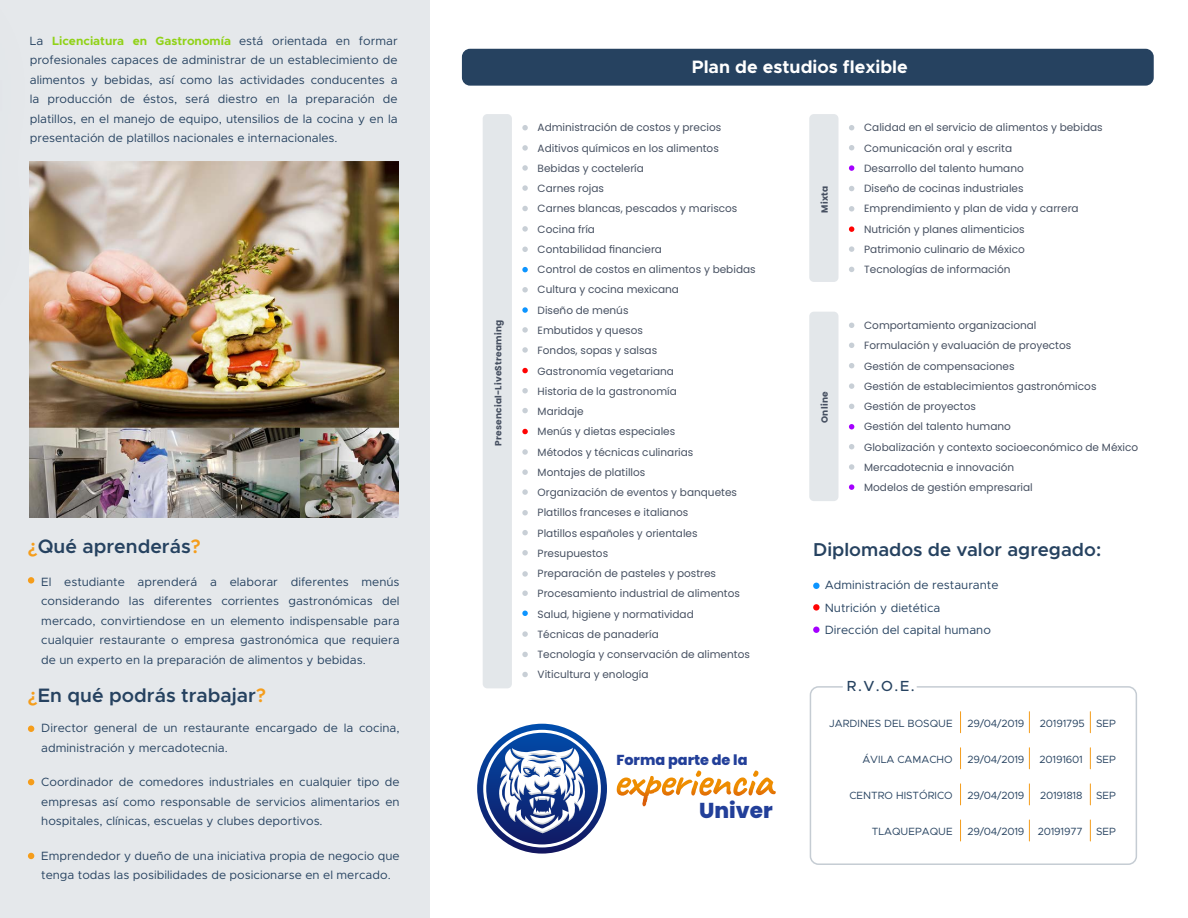
<style>
.page{position:relative;width:1188px;height:918px;background:#fff}
.page>*{position:absolute;margin:0;border:0;box-sizing:border-box;transform-origin:0 0}
.t1{font:800 21.6px "Poppins";color:#223f99}
.t2{font:600 19.5px "Metropolis";color:#264260}
.t3{font:600 18.75px "Metropolis";color:#264260}
.t4{font:700 18px "Metropolis";color:#fff}
.t5{font:500 14.7px "Metropolis";color:#264260}
.t6{font:800 14.4px "Poppins";color:#223f99}
.t7{font:12px/19.5px "Metropolis";color:#264260}
.t8{font:10.5px/20.2px "Poppins";color:#465061}
.t9{font:10.5px "Metropolis";color:#264260}
.t10{font:10.5px "Metropolis";letter-spacing:-.02em;color:#264260}
.t11{font:700 9px "Poppins";letter-spacing:.025em;color:#465061}
.s1{font-weight:700;color:#90d217}
.s2{color:#f59d1b}
</style>
<div class="page">
<div style="left:0;top:0;width:430px;height:918px;background:#e5e8eb"></div>
<div style="left:813px;top:583px;width:7px;height:6px;background:#0d95ff;border-radius:50%"></div>
<div style="left:813px;top:604px;width:7px;height:7px;background:#ff0303;border-radius:50%"></div>
<div style="left:813px;top:627px;width:7px;height:6px;background:#a400ff;border-radius:50%"></div>
<div style="left:810px;top:686px;width:327px;height:179px;border:2px solid #c5ccd3;border-radius:8px"></div>
<svg style="left:1029px;top:784px;width:1px;height:21px"></svg>
<svg style="left:1090px;top:784px;width:1px;height:21px"></svg>
<svg style="left:960px;top:784px;width:1px;height:21px"></svg>
<svg style="left:1029px;top:820px;width:1px;height:21px"></svg>
<svg style="left:1090px;top:820px;width:1px;height:21px"></svg>
<svg style="left:960px;top:820px;width:1px;height:21px"></svg>
<svg style="left:1029px;top:712px;width:1px;height:21px"></svg>
<svg style="left:1090px;top:712px;width:1px;height:21px"></svg>
<svg style="left:960px;top:712px;width:1px;height:21px"></svg>
<svg style="left:1029px;top:748px;width:1px;height:21px"></svg>
<svg style="left:1090px;top:748px;width:1px;height:21px"></svg>
<svg style="left:960px;top:748px;width:1px;height:21px"></svg>
<div style="left:462px;top:49px;width:692px;height:37px;background:#264260;border-radius:8px"></div>
<svg style="left:629px;top:771px;width:130px;height:35px"></svg>
<svg style="left:477px;top:724px;width:130px;height:130px"></svg>
<svg style="left:483px;top:730px;width:118px;height:117px"></svg>
<div style="left:809px;top:114px;width:30px;height:168px;background:#e3e7ea;border-radius:5px"></div>
<svg style="left:849px;top:125px;width:5px;height:5px"></svg>
<svg style="left:849px;top:145px;width:5px;height:5px"></svg>
<svg style="left:849px;top:165px;width:5px;height:6px"></svg>
<svg style="left:849px;top:186px;width:5px;height:5px"></svg>
<svg style="left:849px;top:206px;width:5px;height:6px"></svg>
<svg style="left:849px;top:226px;width:5px;height:6px"></svg>
<svg style="left:849px;top:246px;width:5px;height:6px"></svg>
<svg style="left:849px;top:267px;width:5px;height:5px"></svg>
<div style="left:809px;top:312px;width:30px;height:189px;background:#e3e7ea;border-radius:5px"></div>
<svg style="left:849px;top:323px;width:5px;height:5px"></svg>
<svg style="left:849px;top:343px;width:5px;height:5px"></svg>
<svg style="left:849px;top:363px;width:5px;height:5px"></svg>
<svg style="left:849px;top:383px;width:5px;height:6px"></svg>
<svg style="left:849px;top:404px;width:5px;height:5px"></svg>
<svg style="left:849px;top:424px;width:5px;height:5px"></svg>
<svg style="left:849px;top:444px;width:5px;height:5px"></svg>
<svg style="left:849px;top:464px;width:5px;height:6px"></svg>
<svg style="left:849px;top:484px;width:5px;height:6px"></svg>
<div style="left:483px;top:114px;width:29px;height:574px;background:#e3e7ea;border-radius:5px"></div>
<svg style="left:522px;top:125px;width:6px;height:5px"></svg>
<svg style="left:522px;top:145px;width:6px;height:6px"></svg>
<svg style="left:522px;top:165px;width:6px;height:6px"></svg>
<svg style="left:522px;top:185px;width:6px;height:6px"></svg>
<svg style="left:522px;top:206px;width:6px;height:5px"></svg>
<svg style="left:522px;top:226px;width:6px;height:6px"></svg>
<svg style="left:522px;top:247px;width:6px;height:5px"></svg>
<svg style="left:522px;top:267px;width:6px;height:5px"></svg>
<svg style="left:522px;top:287px;width:6px;height:6px"></svg>
<svg style="left:522px;top:307px;width:6px;height:6px"></svg>
<svg style="left:522px;top:327px;width:6px;height:6px"></svg>
<svg style="left:522px;top:347px;width:6px;height:6px"></svg>
<svg style="left:522px;top:368px;width:6px;height:5px"></svg>
<svg style="left:522px;top:388px;width:6px;height:5px"></svg>
<svg style="left:522px;top:408px;width:6px;height:5px"></svg>
<svg style="left:522px;top:429px;width:6px;height:5px"></svg>
<svg style="left:522px;top:449px;width:6px;height:6px"></svg>
<svg style="left:522px;top:469px;width:6px;height:6px"></svg>
<svg style="left:522px;top:489px;width:6px;height:6px"></svg>
<svg style="left:522px;top:510px;width:6px;height:5px"></svg>
<svg style="left:522px;top:530px;width:6px;height:5px"></svg>
<svg style="left:522px;top:550px;width:6px;height:6px"></svg>
<svg style="left:522px;top:571px;width:6px;height:6px"></svg>
<svg style="left:522px;top:591px;width:6px;height:5px"></svg>
<svg style="left:522px;top:611px;width:6px;height:5px"></svg>
<svg style="left:522px;top:631px;width:6px;height:6px"></svg>
<svg style="left:522px;top:652px;width:6px;height:5px"></svg>
<svg style="left:522px;top:672px;width:6px;height:5px"></svg>
<img style="left:29px;top:161px;width:369px;height:356px">
<svg style="left:28px;top:726px;width:6px;height:6px"></svg>
<svg style="left:28px;top:853px;width:6px;height:6px"></svg>
<svg style="left:28px;top:779px;width:6px;height:6px"></svg>
<div style="left:28px;top:577px;width:6px;height:7px;background:#f59d1b;border-radius:50%"></div>
<p class="t7" style="left:30px;top:31px;width:369px;text-align:justify">La <span class="s1">Licenciatura en Gastronomía</span> está orientada en formar profesionales capaces de administrar de un establecimiento de alimentos y bebidas, así como las actividades conducentes a la producción de éstos, será diestro en la preparación de platillos, en el manejo de equipo, utensilios de la cocina y en la presentación de platillos nacionales e internacionales.</p>
<h2 class="t2" style="left:28px;top:534px;width:174px"><span class="s2">¿</span>Qué aprenderás<span class="s2">?</span></h2>
<p class="t7" style="left:41px;top:572px;width:360px;text-align:justify">El estudiante aprenderá a elaborar diferentes menús considerando las diferentes corrientes gastronómicas del mercado, convirtiendose en un elemento indispensable para cualquier restaurante o empresa gastronómica que requiera de un experto en la preparación de alimentos y bebidas.</p>
<h2 class="t2" style="left:28px;top:683px;width:239px"><span class="s2">¿</span>En qué podrás trabajar<span class="s2">?</span></h2>
<p class="t7" style="left:41px;top:719px;width:360px">Director general de un restaurante encargado de la cocina, administración y mercadotecnia.</p>
<p class="t7" style="left:41px;top:773px;width:360px;text-align:justify">Coordinador de comedores industriales en cualquier tipo de empresas así como responsable de servicios alimentarios en hospitales, clínicas, escuelas y clubes deportivos.</p>
<p class="t7" style="left:41px;top:846px;width:360px">Emprendedor y dueño de una iniciativa propia de negocio que tenga todas las posibilidades de posicionarse en el mercado.</p>
<p class="t11" style="left:493px;top:446px;width:128px;rotate:-90deg">Presencial-LiveStreaming</p>
<h3 class="t4" style="left:692px;top:55px;width:218px">Plan de estudios flexible</h3>
<p class="t8" style="left:538px;top:118px;width:220px">Administración de costos y precios<br>Aditivos químicos en los alimentos<br>Bebidas y coctelería<br>Carnes rojas<br>Carnes blancas, pescados y mariscos<br>Cocina fría<br>Contabilidad financiera<br>Control de costos en alimentos y bebidas<br>Cultura y cocina mexicana<br>Diseño de menús<br>Embutidos y quesos<br>Fondos, sopas y salsas<br>Gastronomía vegetariana<br>Historia de la gastronomía<br>Maridaje<br>Menús y dietas especiales<br>Métodos y técnicas culinarias<br>Montajes de platillos<br>Organización de eventos y banquetes<br>Platillos franceses e italianos<br>Platillos españoles y orientales<br>Presupuestos<br>Preparación de pasteles y postres<br>Procesamiento industrial de alimentos<br>Salud, higiene y normatividad<br>Técnicas de panadería<br>Tecnología y conservación de alimentos<br>Viticultura y enología</p>
<h3 class="t6" style="left:616px;top:752px;width:133px">Forma parte de la</h3>
<h1 class="t1" style="left:699px;top:798px;width:75px">Univer</h1>
<p class="t11" style="left:820px;top:213px;width:28px;rotate:-90deg">Mixta</p>
<p class="t11" style="left:820px;top:423px;width:33px;rotate:-90deg">Online</p>
<p class="t8" style="left:864px;top:118px;width:240px">Calidad en el servicio de alimentos y bebidas Comunicación oral y escrita<br>Desarrollo del talento humano<br>Diseño de cocinas industriales Emprendimiento y plan de vida y carrera Nutrición y planes alimenticios<br>Patrimonio culinario de México<br>Tecnologías de información</p>
<p class="t8" style="left:864px;top:315px;width:276px">Comportamiento organizacional<br>Formulación y evaluación de proyectos<br>Gestión de compensaciones<br>Gestión de establecimientos gastronómicos Gestión de proyectos<br>Gestión del talento humano<br>Globalización y contexto socioeconómico de México Mercadotecnia e innovación<br>Modelos de gestión empresarial</p>
<h3 class="t3" style="left:813px;top:537px;width:290px">Diplomados de valor agregado:</h3>
<p class="t7" style="left:825px;top:574px;width:175px;line-height:22.5px">Administración de restaurante<br>Nutrición y dietética<br>Dirección del capital humano</p>
<h3 class="t5" style="left:847px;top:677px;width:69px">R.V.O.E.</h3>
<p class="t9" style="left:829px;top:717px;width:125px">JARDINES DEL BOSQUE</p>
<p class="t9" style="left:967px;top:717px;width:58px">29/04/2019</p>
<p class="t10" style="left:1040px;top:717px;width:78px">20191795 SEP</p>
<p class="t9" style="left:862px;top:753px;width:92px">ÁVILA CAMACHO</p>
<p class="t9" style="left:967px;top:753px;width:58px">29/04/2019</p>
<p class="t10" style="left:1040px;top:753px;width:45px">20191601</p>
<p class="t9" style="left:1096px;top:753px;width:21px">SEP</p>
<p class="t9" style="left:849px;top:789px;width:105px">CENTRO HISTÓRICO</p>
<p class="t9" style="left:967px;top:789px;width:58px">29/04/2019</p>
<p class="t10" style="left:1040px;top:789px;width:44px">20191818</p>
<p class="t9" style="left:1096px;top:789px;width:21px">SEP</p>
<p class="t9" style="left:872px;top:825px;width:82px">TLAQUEPAQUE</p>
<p class="t9" style="left:967px;top:825px;width:58px">29/04/2019</p>
<p class="t10" style="left:1038px;top:825px;width:47px">20191977</p>
<p class="t9" style="left:1096px;top:825px;width:21px">SEP</p>
</div>
